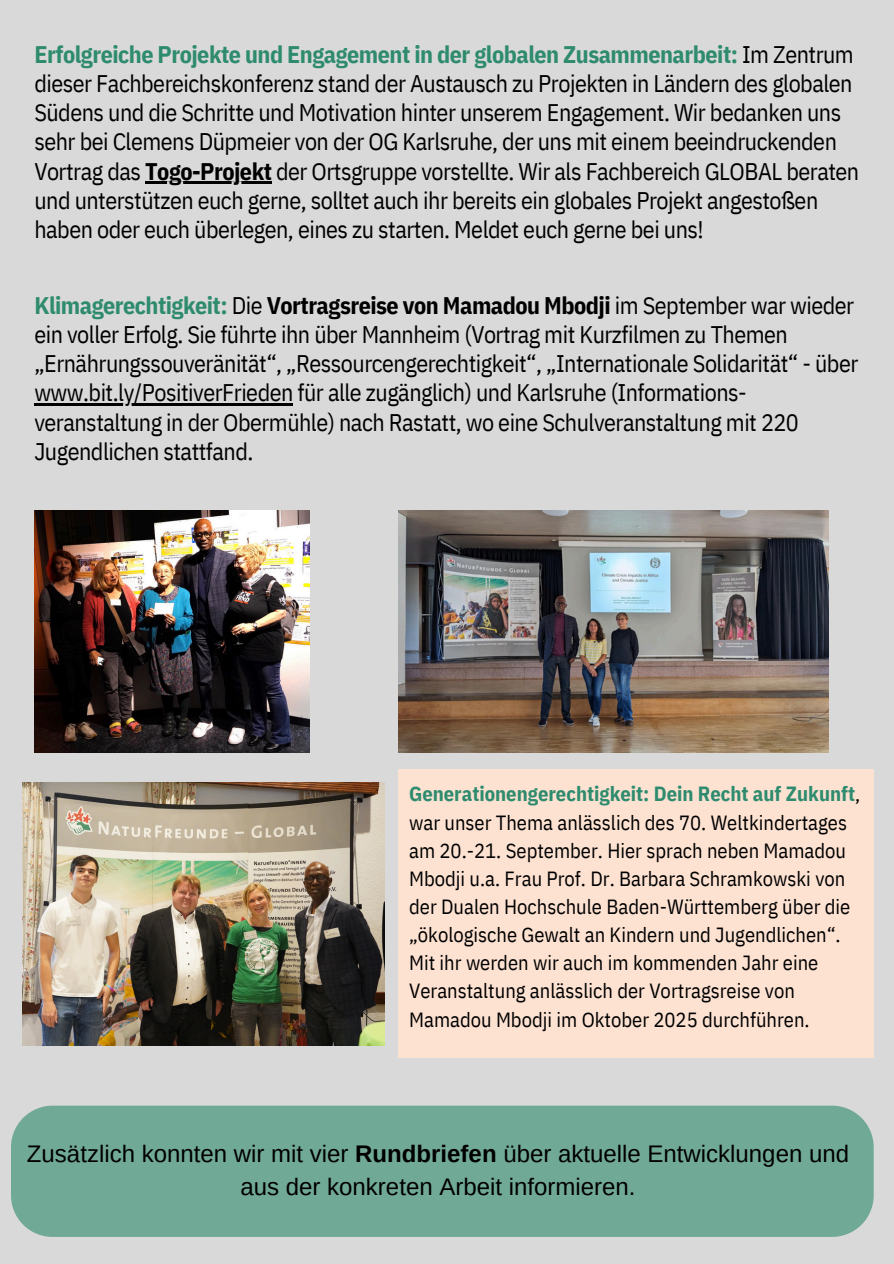
<style>
.page{position:relative;width:894px;height:1264px;background:#fff}
.page>*{position:absolute;margin:0;border:0;box-sizing:border-box;transform-origin:0 0}
.t1{font:24px/29.2px "IBM Plex Sans Cond";letter-spacing:-.02em;color:#000001}
.t2{font:24px/32.7px "Arimo";color:#000;text-align:center}
.t3{font:20.55px/28.2px "IBM Plex Sans Cond";color:#000}
.s1{font-weight:700;color:#2e8b6e}
.s2{font-weight:700}
</style>
<div class="page">
<div style="left:0;top:0;width:893px;height:1263px;background:#d9d9d9"></div>
<img style="left:22px;top:782px;width:362px;height:263px">
<div style="left:398px;top:769px;width:475px;height:289px;background:#fde2d2"></div>
<img style="left:34px;top:511px;width:275px;height:242px">
<img style="left:398px;top:511px;width:429px;height:242px">
<hr style="left:145px;top:182px;width:126px;height:2px;background:#000001">
<hr style="left:34px;top:403px;width:259px;height:3px;background:#000001">
<div style="left:11px;top:1105px;width:862px;height:131px;background:#71a997"></div>
<h1 class="t1" style="left:34px;top:39px;width:826px"><span class="s1">Erfolgreiche Projekte und Engagement in der globalen Zusammenarbeit:</span> Im Zentrum dieser Fachbereichskonferenz stand der Austausch zu Projekten in Ländern des globalen Südens und die Schritte und Motivation hinter unserem Engagement. Wir bedanken uns sehr bei Clemens Düpmeier von der OG Karlsruhe, der uns mit einem beeindruckenden Vortrag das <span class="s2">Togo-Projekt</span> der Ortsgruppe vorstellte. Wir als Fachbereich GLOBAL beraten</h1>
<h1 class="t1" style="left:34px;top:185px;width:785px">und unterstützen euch gerne, solltet auch ihr bereits ein globales Projekt angestoßen haben oder euch überlegen, eines zu starten. Meldet euch gerne bei uns!</h1>
<p class="t1" style="left:34px;top:290px;width:825px"><span class="s1">Klimagerechtigkeit:</span> Die <span class="s2">Vortragsreise von Mamadou Mbodji</span> im September war wieder ein voller Erfolg. Sie führte ihn über Mannheim (Vortrag mit Kurzfilmen zu Themen „Ernährungssouveränität“, „Ressourcengerechtigkeit“, „Internationale Solidarität“ - über</p>
<p class="t1" style="left:34px;top:378px;width:765px">www.bit.ly/PositiverFrieden für alle zugänglich) und Karlsruhe (Informations&shy;veranstaltung in der Obermühle) nach Rastatt, wo eine Schulveranstaltung mit 220<br>Jugendlichen stattfand.</p>
<p class="t3" style="left:409px;top:779px;width:452px"><span class="s1">Generationengerechtigkeit: Dein Recht auf Zukunft</span>, war unser Thema anlässlich des 70. Weltkindertages am 20.-21. September. Hier sprach neben Mamadou Mbodji u.a. Frau Prof. Dr. Barbara Schramkowski von der Dualen Hochschule Baden-Württemberg über die „ökologische Gewalt an Kindern und Jugendlichen“.</p>
<p class="t3" style="left:409px;top:948px;width:410px">Mit ihr werden wir auch im kommenden Jahr eine<br>Veranstaltung anlässlich der Vortragsreise von<br>Mamadou Mbodji im Oktober 2025 durchführen.</p>
<p class="t2" style="left:27px;top:1137px;width:823px">Zusätzlich konnten wir mit vier <span class="s2">Rundbriefen</span> über aktuelle Entwicklungen und aus der konkreten Arbeit informieren.</p>
</div>
